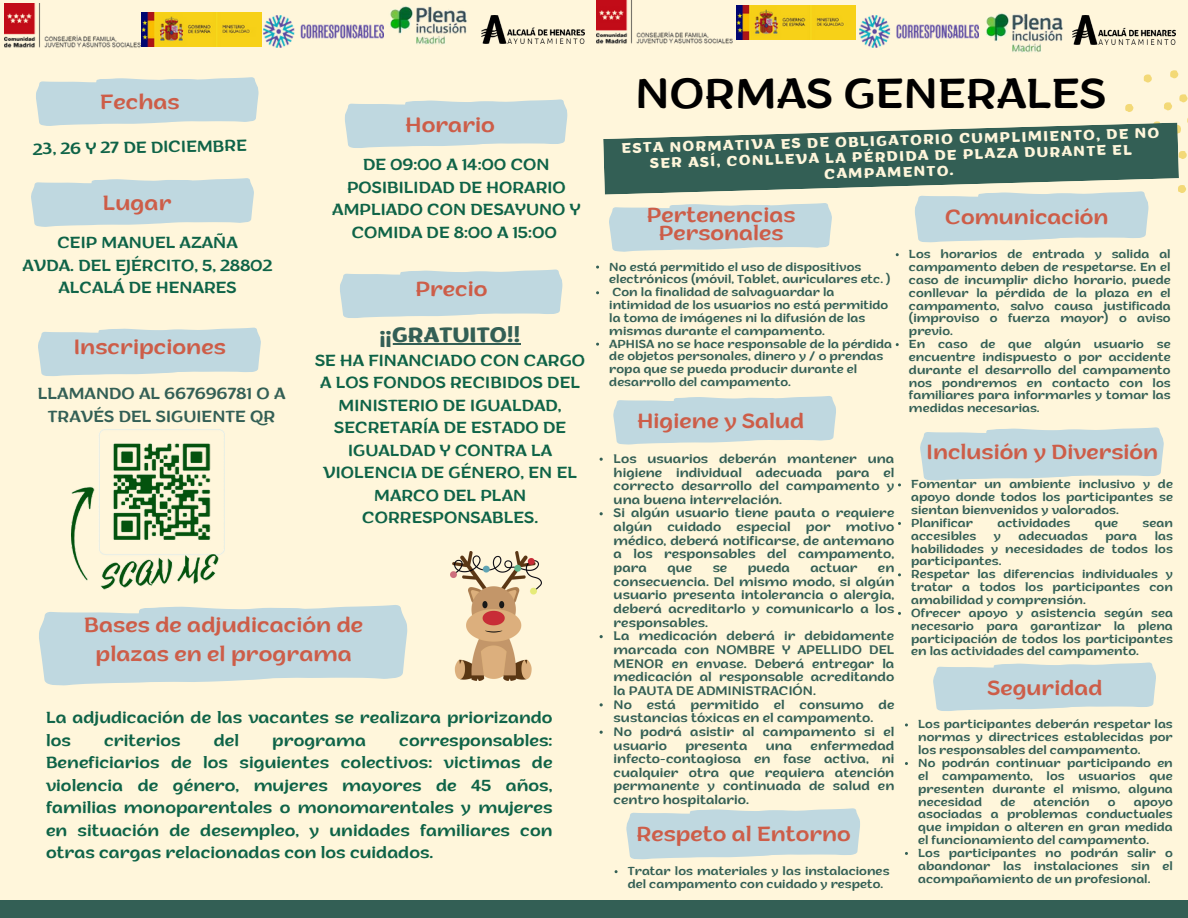
<style>
.page{position:relative;width:1188px;height:918px;background:#fff6db}
.page>*{position:absolute;margin:0;border:0;box-sizing:border-box;transform-origin:0 0}
.t1{font:42.6px "ZT Arturo";color:#000}
.t2{font:21px/29.2px "ZT Arturo";color:#cd5d48;text-align:center}
.t3{font:20.85px/18px "ZT Arturo";color:#cd5d48;text-align:center}
.t4{font:700 20.85px "ZT Arturo";color:#335f55}
.t5{font:16.35px/22.5px "ZT Arturo";color:#0e6347;text-align:center}
.t6{font:16.35px/22.5px "ZT Arturo";color:#335f55;text-align:center}
.t7{font:700 14.1px/15.8px "ZT Arturo";color:#fff6db;text-align:center}
.t8{font:12.6px/13.6px "ZT Arturo";color:#335f55;text-align:justify}
.t9{font:11.85px/12.9px "ZT Arturo";color:#335f55;text-align:justify}
</style>
<div class="page">
<div style="left:0;top:900px;width:1188px;height:18px;background:#335f55"></div>
<img style="left:142px;top:13px;width:119px;height:34px">
<img style="left:264px;top:16px;width:119px;height:31px">
<img style="left:390px;top:6px;width:77px;height:39px">
<img style="left:481px;top:16px;width:104px;height:28px">
<img style="left:4px;top:3px;width:136px;height:45px">
<img style="left:736px;top:5px;width:119px;height:34px">
<img style="left:859px;top:16px;width:119px;height:31px">
<img style="left:986px;top:13px;width:77px;height:39px">
<img style="left:1072px;top:16px;width:104px;height:28px">
<img style="left:596px;top:0;width:136px;height:44px">
<svg style="left:1170px;top:70px;width:9px;height:8px"></svg>
<svg style="left:1144px;top:74px;width:8px;height:9px"></svg>
<svg style="left:603px;top:94px;width:585px;height:163px"></svg>
<svg style="left:613px;top:396px;width:223px;height:49px;background:#c7dbdf"></svg>
<svg style="left:933px;top:662px;width:223px;height:49px;background:#c7dbdf"></svg>
<svg style="left:920px;top:427px;width:244px;height:54px;background:#c7dcdf"></svg>
<svg style="left:626px;top:808px;width:234px;height:52px;background:#c7dcdf"></svg>
<svg style="left:345px;top:99px;width:223px;height:49px;background:#c7dbdf"></svg>
<svg style="left:36px;top:77px;width:223px;height:49px;background:#c7dbdf"></svg>
<svg style="left:340px;top:269px;width:223px;height:49px;background:#c7dbdf"></svg>
<svg style="left:31px;top:178px;width:223px;height:49px;background:#c7dbdf"></svg>
<svg style="left:38px;top:327px;width:223px;height:49px;background:#c7dbdf"></svg>
<svg style="left:39px;top:605px;width:369px;height:81px;background:#c7dbdf"></svg>
<hr style="left:380px;top:343px;width:140px;height:1px;background:#335f55">
<img style="left:450px;top:551px;width:91px;height:130px">
<img style="left:71px;top:429px;width:153px;height:177px">
<h3 class="t2" style="left:100px;top:90px;width:81px">Fechas</h3>
<h2 class="t5" style="left:33px;top:140px;width:216px;rotate:-1deg">23, 26 Y 27 DE DICIEMBRE</h2>
<p class="t2" style="left:103px;top:191px;width:70px">Lugar</p>
<p class="t5" style="left:22px;top:233px;width:252px">CEIP MANUEL AZAÑA<br>AVDA. DEL EJÉRCITO, 5, 28802<br>ALCALÁ DE HENARES</p>
<h2 class="t2" style="left:74px;top:335px;width:154px">Inscripciones</h2>
<p class="t6" style="left:38px;top:385px;width:249px">LLAMANDO AL 667696781 O A<br>TRAVÉS DEL SIGUIENTE QR</p>
<h2 class="t2" style="left:405px;top:113px;width:91px">Horario</h2>
<h3 class="t5" style="left:332px;top:156px;width:250px">DE 09:00 A 14:00 CON<br>POSIBILIDAD DE HORARIO<br>AMPLIADO CON DESAYUNO Y<br>COMIDA DE 8:00 A 15:00</h3>
<p class="t2" style="left:415px;top:277px;width:74px">Precio</p>
<p class="t4" style="left:380px;top:327px;width:142px">¡¡GRATUITO!!</p>
<p class="t5" style="left:315px;top:351px;width:272px">SE HA FINANCIADO CON CARGO<br>A LOS FONDOS RECIBIDOS DEL<br>MINISTERIO DE IGUALDAD,<br>SECRETARÍA DE ESTADO DE<br>IGUALDAD Y CONTRA LA<br>VIOLENCIA DE GÉNERO, EN EL<br>MARCO DEL PLAN<br>CORRESPONSABLES.</p>
<p class="t2" style="left:84px;top:613px;width:281px">Bases de adjudicación de plazas en el programa</p>
<p class="t5" style="left:46px;top:708px;width:508px;text-align:left">La adjudicación de las vacantes se realizara priorizando los</p>
<p class="t5" style="left:46px;top:731px;width:508px;text-align:justify;text-indent:353px">corresponsables:<br>Beneficiarios de los siguientes colectivos: victimas de violencia de género, mujeres mayores de 45 años, familias monoparentales o monomarentales y mujeres en situación de desempleo, y unidades familiares con otras cargas relacionadas con los cuidados.</p>
<p class="t5" style="left:104px;top:731px;width:78px">criterios</p>
<p class="t5" style="left:214px;top:731px;width:27px">del</p>
<p class="t5" style="left:272px;top:731px;width:95px">programa</p>
<h2 class="t1" style="left:636px;top:77px;width:472px">NORMAS GENERALES</h2>
<p class="t7" style="left:622px;top:144px;width:539px;rotate:-2deg">ESTA NORMATIVA ES DE OBLIGATORIO CUMPLIMIENTO, DE NO<br>SER ASÍ, CONLLEVA LA PÉRDIDA DE PLAZA DURANTE EL<br>CAMPAMENTO.</p>
<p class="t3" style="left:647px;top:208px;width:150px">Pertenencias<br>Personales</p>
<p class="t3" style="left:945px;top:210px;width:165px">Comunicación</p>
<p class="t9" style="left:609px;top:261px;width:283px">No está permitido el uso de dispositivos electrónicos (móvil, Tablet, auriculares etc. )</p>
<p class="t9" style="left:609px;top:287px;width:281px;text-align:left">Con la finalidad de salvaguardar la intimidad de los usuarios no está permitido la toma de imágenes ni la difusión de las mismas durante el campamento.</p>
<h1 class="t9" style="left:609px;top:339px;width:284px;text-align:left">APHISA no se hace responsable de la pérdida de objetos personales, dinero y / o prendas ropa que se pueda producir durante el desarrollo del campamento.</h1>
<h2 class="t3" style="left:637px;top:414px;width:168px">Higiene y Salud</h2>
<h2 class="t8" style="left:614px;top:453px;width:282px">Los usuarios deberán mantener una higiene individual adecuada para el correcto desarrollo del campamento y una buena interrelación.</h2>
<h2 class="t8" style="left:614px;top:508px;width:282px">Si algún usuario tiene pauta o requiere algún cuidado especial por motivo médico, deberá notificarse, de antemano a los responsables del campamento, para</h2>
<h2 class="t8" style="left:667px;top:562px;width:26px">que</h2>
<h2 class="t8" style="left:713px;top:562px;width:16px">se</h2>
<h2 class="t8" style="left:748px;top:562px;width:44px">pueda</h2>
<h2 class="t8" style="left:810px;top:562px;width:49px">actuar</h2>
<h2 class="t8" style="left:614px;top:562px;width:282px;text-indent:264px">en consecuencia. Del mismo modo, si algún usuario presenta intolerancia o alergia, deberá acreditarlo y comunicarlo a los responsables.</h2>
<h5 class="t8" style="left:614px;top:631px;width:282px">La medicación deberá ir debidamente marcada con NOMBRE Y APELLIDO DEL MENOR en envase. Deberá entregar la medicación al responsable acreditando la PAUTA DE ADMINISTRACIÓN.</h5>
<h3 class="t8" style="left:614px;top:699px;width:282px">No está permitido el consumo de sustancias tóxicas en el campamento.</h3>
<h3 class="t8" style="left:614px;top:726px;width:282px">No podrá asistir al campamento si el usuario</h3>
<h3 class="t8" style="left:614px;top:740px;width:282px;text-indent:197px">enfermedad infecto-contagiosa en fase activa, ni cualquier otra que requiera atención permanente y continuada de salud en centro hospitalario.</h3>
<h3 class="t8" style="left:685px;top:740px;width:64px">presenta</h3>
<h3 class="t8" style="left:766px;top:740px;width:28px">una</h3>
<p class="t3" style="left:637px;top:827px;width:216px">Respeto al Entorno</p>
<p class="t9" style="left:628px;top:866px;width:263px">Tratar los materiales y las instalaciones del campamento con cuidado y respeto.</p>
<p class="t9" style="left:909px;top:249px;width:263px">Los horarios de entrada y salida al campamento deben de respetarse. En el caso de incumplir dicho horario, puede conllevar la pérdida de la plaza en el campamento, salvo causa justificada (improviso o fuerza mayor) o aviso previo.</p>
<p class="t9" style="left:909px;top:339px;width:263px">En caso de que algún usuario se encuentre indispuesto o por accidente durante el desarrollo del campamento nos pondremos en contacto con los familiares para informarles y tomar las medidas necesarias.</p>
<p class="t3" style="left:926px;top:445px;width:233px">Inclusión y Diversión</p>
<h2 class="t9" style="left:911px;top:479px;width:263px">Fomentar un ambiente inclusivo y de apoyo donde todos los participantes se sientan bienvenidos y valorados.</h2>
<p class="t9" style="left:911px;top:518px;width:63px">Planificar</p>
<p class="t9" style="left:998px;top:518px;width:74px">actividades</p>
<p class="t9" style="left:1095px;top:518px;width:25px">que</p>
<p class="t9" style="left:1143px;top:518px;width:32px">sean</p>
<p class="t9" style="left:911px;top:531px;width:66px">accesibles</p>
<p class="t9" style="left:994px;top:531px;width:9px">y</p>
<p class="t9" style="left:1019px;top:531px;width:71px">adecuadas</p>
<p class="t9" style="left:1106px;top:531px;width:33px">para</p>
<p class="t9" style="left:911px;top:531px;width:263px;text-indent:243px">las habilidades y necesidades de todos los participantes.</p>
<p class="t9" style="left:911px;top:569px;width:263px">Respetar las diferencias individuales y tratar a todos los participantes con amabilidad y comprensión.</p>
<p class="t9" style="left:911px;top:608px;width:263px">Ofrecer apoyo y asistencia según sea necesario para garantizar la plena participación de todos los participantes en las actividades del campamento.</p>
<h3 class="t3" style="left:987px;top:682px;width:117px">Seguridad</h3>
<p class="t9" style="left:918px;top:719px;width:256px">Los participantes deberán respetar las normas y directrices establecidas por los responsables del campamento.</p>
<p class="t9" style="left:918px;top:758px;width:256px">No podrán continuar participando en el campamento, los usuarios que presenten durante el mismo, alguna necesidad</p>
<p class="t9" style="left:1000px;top:796px;width:16px">de</p>
<p class="t9" style="left:1034px;top:796px;width:57px">atención</p>
<p class="t9" style="left:1108px;top:796px;width:9px">o</p>
<p class="t9" style="left:918px;top:796px;width:256px;text-indent:216px">apoyo asociadas a problemas conductuales que impidan o alteren en gran medida el funcionamiento del campamento.</p>
<p class="t9" style="left:918px;top:848px;width:256px">Los participantes no podrán salir o abandonar las instalaciones sin el acompañamiento de un profesional.</p>
</div>
